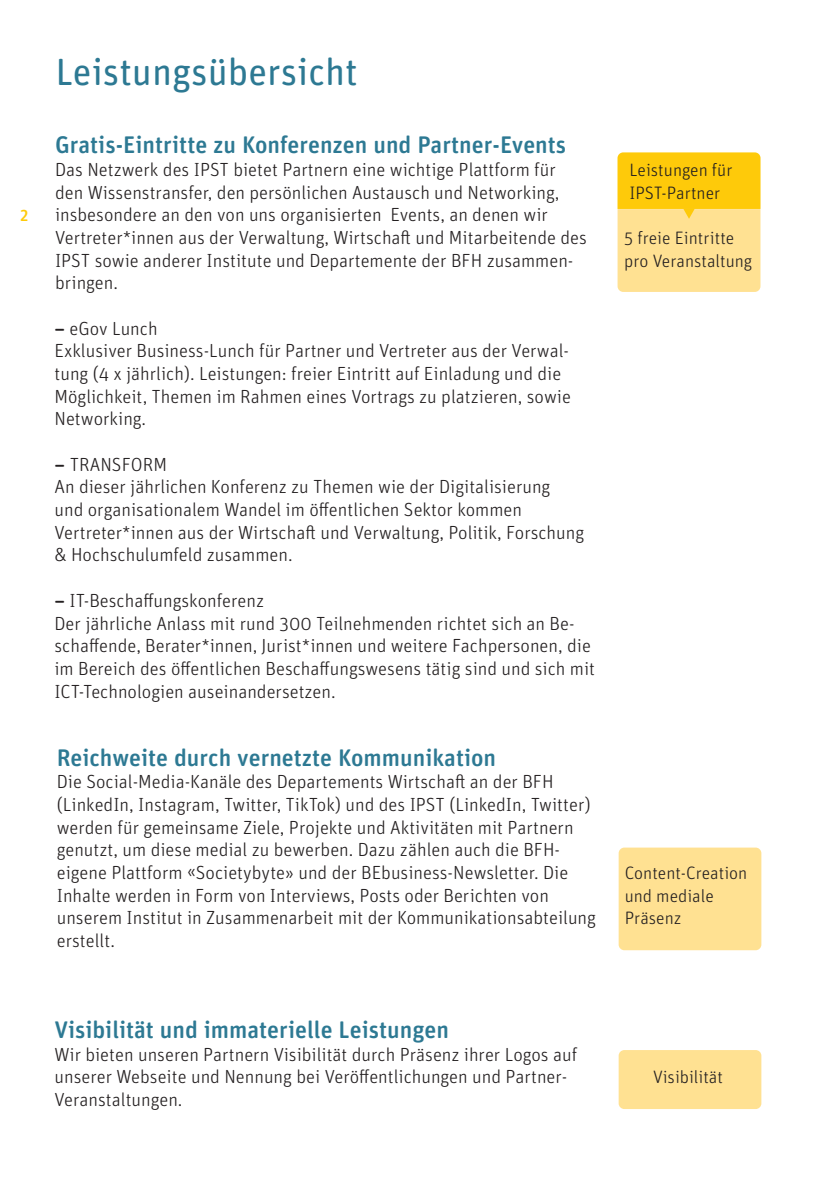
<style>
.page{position:relative;width:840px;height:1191px;background:#fff}
.page>*{position:absolute;margin:0;border:0;box-sizing:border-box;transform-origin:0 0}
.Haupttitel{font:38px "Unit Rounded Pro";color:#2d7993}
.Untertitel_2{font:500 24px "Unit Rounded Pro";color:#2d7993}
.Fliesstext{font:500 24px "Unit Rounded Pro";color:#2d7993}
.Fliesstext-2{font:300 19px/22.6px "Unit Rounded Pro";color:#231f20}
.Fliesstext-3{font:300 18px/22.6px "Unit Rounded Pro";color:#231f20}
.t1{font:500 16px "Unit Rounded Pro";color:#feca0a}
.s1{font-weight:500}
</style>
<div class="page">
<div style="left:618px;top:847px;width:143px;height:103px;background:#ffe192;border-radius:6px"></div>
<div style="left:618px;top:1050px;width:143px;height:59px;background:#ffe192;border-radius:6px"></div>
<svg style="left:617px;top:152px;width:143px;height:140px;background:#fed75b"></svg>
<p class="t1" style="left:20px;top:204px;width:10px">2</p>
<p class="Haupttitel" style="left:55px;top:46px;width:304px">Leistungsübersicht</p>
<p class="Untertitel_2" style="left:55px;top:128px;width:512px">Gratis-Eintritte zu Konferenzen und Partner-Events</p>
<p class="Fliesstext-2" style="left:55px;top:157px;width:533px">Das Netzwerk des IPST bietet Partnern eine wichtige Plattform für den Wissenstransfer, den persönlichen Austausch und Networking, insbesondere an den von uns organisierten Events, an denen wir Vertreter*innen aus der Verwaltung, Wirtschaft und Mitarbeitende des IPST sowie anderer Institute und Departemente der BFH zusammen&shy;bringen.</p>
<p class="Fliesstext-2" style="left:54px;top:316px;width:517px"><span class="s1">–</span> eGov Lunch<br>Exklusiver Business-Lunch für Partner und Vertreter aus der Verwal&shy;tung (4 x jährlich). Leistungen: freier Eintritt auf Einladung und die Möglichkeit, Themen im Rahmen eines Vortrags zu platzieren, sowie Networking.</p>
<p class="Fliesstext-2" style="left:54px;top:452px;width:531px"><span class="s1">–</span> TRANSFORM<br>An dieser jährlichen Konferenz zu Themen wie der Digitalisierung<br>und organisationalem Wandel im öffentlichen Sektor kommen Vertreter*innen aus der Wirtschaft und Verwaltung, Politik, Forschung &amp; Hochschulumfeld zusammen.</p>
<p class="Fliesstext-2" style="left:54px;top:588px;width:542px"><span class="s1">–</span> IT-Beschaffungskonferenz<br>Der jährliche Anlass mit rund 300 Teilnehmenden richtet sich an Be&shy;schaffende, Berater*innen, Jurist*innen und weitere Fachpersonen, die im Bereich des öffentlichen Beschaffungswesens tätig sind und sich mit ICT-Technologien auseinandersetzen.</p>
<p class="Fliesstext-3" style="left:629px;top:158px;width:104px">Leistungen für<br>IPST-Partner</p>
<p class="Fliesstext-3" style="left:624px;top:226px;width:129px">5 freie Eintritte pro Veranstaltung</p>
<p class="Untertitel_2" style="left:57px;top:740px;width:440px">Reichweite durch vernetzte Kommunikation</p>
<p class="Fliesstext-2" style="left:57px;top:770px;width:535px">Die Social-Media-Kanäle des Departements Wirtschaft an der BFH (LinkedIn, Instagram, Twitter, TikTok) und des IPST (LinkedIn, Twitter) werden für gemeinsame Ziele, Projekte und Aktivitäten mit Partnern genutzt, um diese medial zu bewerben. Dazu zählen auch die BFH-</p>
<p class="Fliesstext-2" style="left:57px;top:860px;width:540px">eigene Plattform «Societybyte» und der BEbusiness-Newsletter. Die Inhalte werden in Form von Interviews, Posts oder Berichten von unserem Institut in Zusammenarbeit mit der Kommunikationsabteilung erstellt.</p>
<p class="Fliesstext-3" style="left:624px;top:861px;width:124px">Content-Creation und mediale<br>Präsenz</p>
<p class="Fliesstext" style="left:54px;top:1012px;width:396px">Visibilität und immaterielle Leistungen</p>
<p class="Fliesstext-2" style="left:54px;top:1042px;width:524px">Wir bieten unseren Partnern Visibilität durch Präsenz ihrer Logos auf unserer Webseite und Nennung bei Veröffentlichungen und Partner-<br>Veranstaltungen.</p>
<p class="Fliesstext-3" style="left:652px;top:1065px;width:71px">Visibilität</p>
</div>
